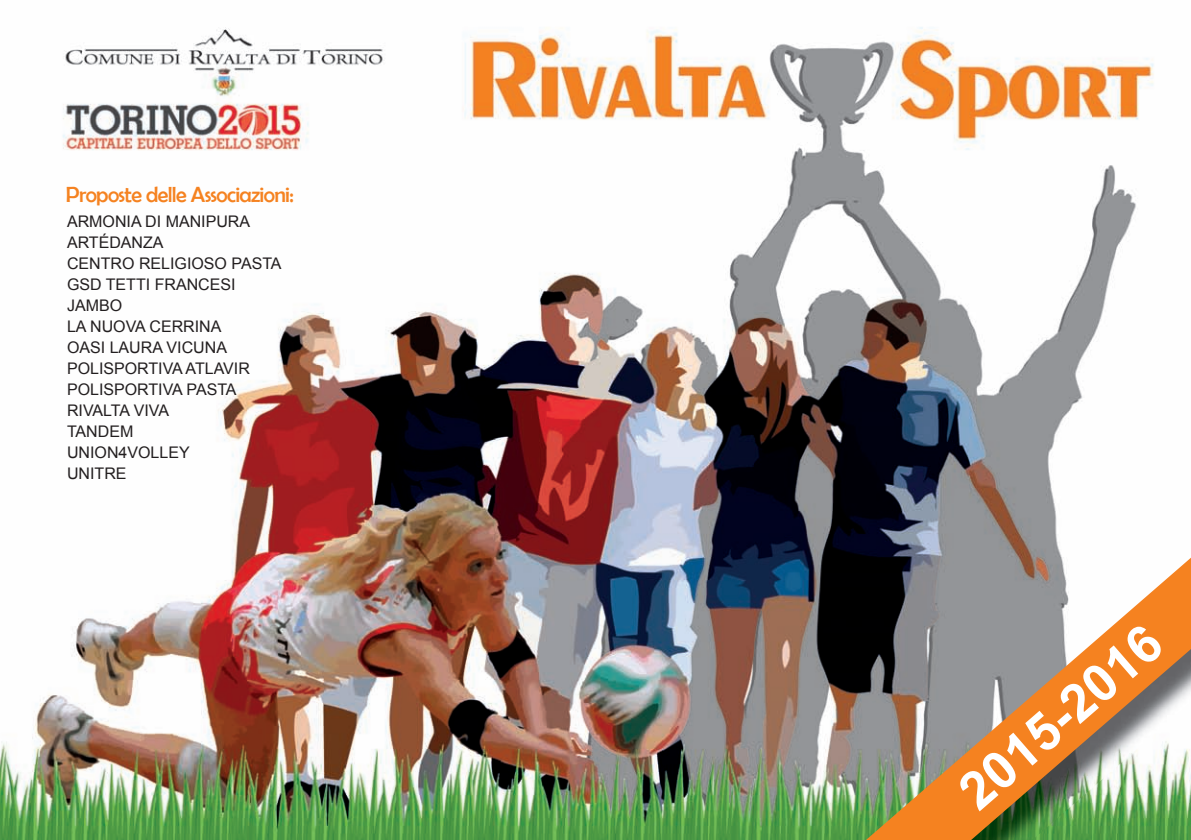
<style>
.page{position:relative;width:1191px;height:840px;background:#fff}
.page>*{position:absolute;margin:0;border:0;box-sizing:border-box;transform-origin:0 0}
.t1{font:700 52px "Arial";color:#fff}
.t2{font:22px "Berlin Sans FB";letter-spacing:-.03em;color:#f58220}
.t3{font:16px/21px "Arial";color:#231f20}
</style>
<div class="page">
<img style="left:0;top:27px;width:1154px;height:813px">
<img style="left:845px;top:546px;width:14px;height:294px">
<svg style="left:859px;top:527px;width:332px;height:313px"></svg>
<h2 class="t2" style="left:66px;top:182px;width:229px">Proposte delle Associazioni:</h2>
<p class="t3" style="left:67px;top:211px;width:216px">ARMONIA DI MANIPURA<br>ARTéDANZA<br>CENTRO RELIGIOSO PASTA<br>GSD TETTI FRANCESI<br>JAMBO<br>LA NUOVA CERRINA<br>OASI LAURA VICUNA<br>POLISPORTIVA ATLAVIR<br>POLISPORTIVA PASTA<br>RIVALTA VIVA<br>TANDEM<br>UNION4VOLLEY<br>UNITRE</p>
<h1 class="t1" style="left:948px;top:776px;width:250px;rotate:-41deg">2015-2016</h1>
</div>
